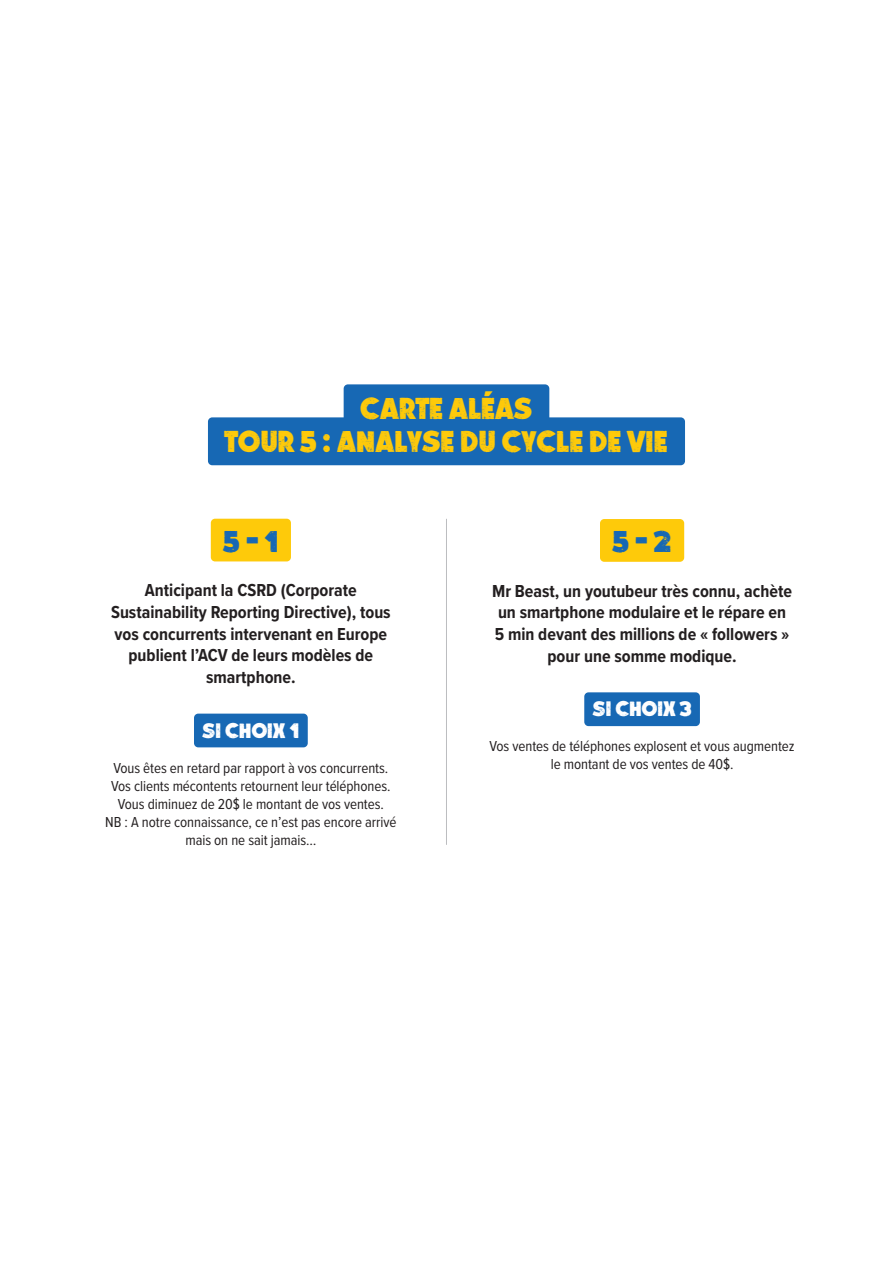
<style>
.page{position:relative;width:893px;height:1263px;background:#fff}
.page>*{position:absolute;margin:0;border:0;box-sizing:border-box;transform-origin:0 0}
.Titre_carte_décision{font:30px "LITOPRINT";color:#feca0a}
.Titre_carte_décision_ligne_1{font:30px "LITOPRINT";color:#feca0a}
.Numero_carte{font:30px "LITOPRINT";color:#1768b4}
.Blocs_cartes_décision{font:21px "LITOPRINT";color:#fff}
.t1{font:700 18px/21.6px "Proxima Nova Cond";color:#231f20;text-align:center}
.Paragraphe_choix{font:15px/18px "Proxima Nova Cond";letter-spacing:-.005em;color:#231f20;text-align:center}
</style>
<div class="page">
<div style="left:344px;top:384px;width:205px;height:48px;background:#1768b4;border-radius:4px"></div>
<div style="left:208px;top:417px;width:477px;height:48px;background:#1768b4;border-radius:4px"></div>
<div style="left:211px;top:519px;width:80px;height:42px;background:#feca0a;border-radius:4px"></div>
<div style="left:194px;top:714px;width:114px;height:33px;background:#1768b4;border-radius:4px"></div>
<div style="left:600px;top:519px;width:84px;height:43px;background:#feca0a;border-radius:4px"></div>
<div style="left:584px;top:692px;width:116px;height:34px;background:#1768b4;border-radius:4px"></div>
<hr style="left:446px;top:519px;width:1px;height:326px;background:#bcbdc0">
<p class="Titre_carte_décision_ligne_1" style="left:361px;top:385px;width:173px">CARTE ALÉAS</p>
<p class="Titre_carte_décision" style="left:225px;top:418px;width:445px">TOUR 5 : ANALYSE DU CYCLE DE VIE</p>
<p class="Numero_carte" style="left:224px;top:518px;width:56px">5 - 1</p>
<p class="t1" style="left:111px;top:579px;width:281px">Anticipant la CSRD (Corporate<br>Sustainability Reporting Directive), tous vos concurrents intervenant en Europe publient l’ACV de leurs modèles de smartphone.</p>
<p class="Blocs_cartes_décision" style="left:202px;top:714px;width:98px">SI CHOIX 1</p>
<p class="Paragraphe_choix" style="left:105px;top:758px;width:293px">Vous êtes en retard par rapport à vos concurrents.<br>Vos clients mécontents retournent leur téléphones.<br>Vous diminuez de 20$ le montant de vos ventes.<br>NB : A notre connaissance, ce n’est pas encore arrivé mais on ne sait jamais…</p>
<p class="Numero_carte" style="left:613px;top:518px;width:60px">5 - 2</p>
<p class="t1" style="left:492px;top:579px;width:301px">Mr Beast, un youtubeur très connu, achète un smartphone modulaire et le répare en 5 min devant des millions de « followers » pour une somme modique.</p>
<p class="Blocs_cartes_décision" style="left:593px;top:693px;width:100px">SI CHOIX 3</p>
<p class="Paragraphe_choix" style="left:490px;top:737px;width:307px">Vos ventes de téléphones explosent et vous augmentez le montant de vos ventes de 40$.</p>
</div>
